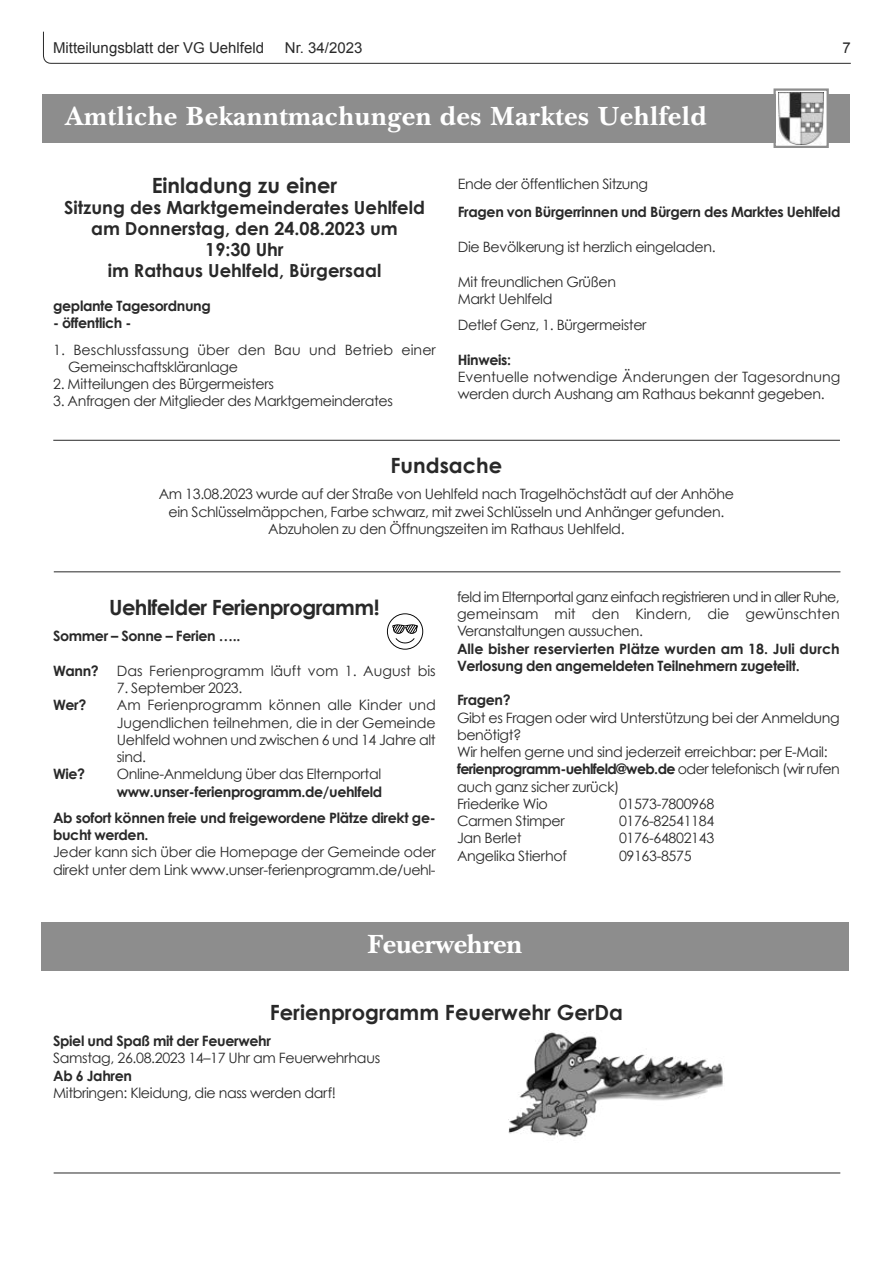
<style>
.page{position:relative;width:893px;height:1263px;background:#fff}
.page>*{position:absolute;margin:0;border:0;box-sizing:border-box;transform-origin:0 0}
.t1{font:700 27px "Baskerville BT";color:#fff}
.t2{font:700 27px "Baskerville BT";letter-spacing:-.025em;color:#fff}
.t3{font:700 21px "Century Gothic";color:#292929}
.t4{font:700 21px "Century Gothic";letter-spacing:-.025em;color:#292929}
.t5{font:700 18px/21px "Century Gothic";color:#292929;text-align:center}
.t6{font:15px "Arial";color:#292929}
.t7{font:14.25px/17.2px "Century Gothic";letter-spacing:-.025em;color:#292929}
.t8{font:700 14.25px/26.2px "Century Gothic";letter-spacing:-.025em;color:#292929}
.t9{font:14.25px/17.2px "Century Gothic";color:#292929}
.s1{font-weight:700}
</style>
<div class="page">
<svg style="left:43px;top:31px;width:808px;height:33px"></svg>
<hr style="left:54px;top:1173px;width:786px;height:1px;background:#292929">
<svg style="left:387px;top:613px;width:36px;height:37px"></svg>
<div style="left:42px;top:94px;width:808px;height:49px;background:#8d8d8d"></div>
<div style="left:776px;top:91px;width:50px;height:55px;background:linear-gradient(to bottom,#fff,#fff)"></div>
<div style="left:773px;top:88px;width:56px;height:60px;border:2px solid #8d8d8d"></div>
<img style="left:778px;top:93px;width:46px;height:52px">
<hr style="left:53px;top:440px;width:787px;height:1px;background:#292929">
<hr style="left:54px;top:572px;width:786px;height:1px;background:#292929">
<div style="left:41px;top:922px;width:808px;height:49px;background:#8d8d8d"></div>
<img style="left:508px;top:1030px;width:215px;height:108px">
<p class="t6" style="left:53px;top:42px;width:212px">Mitteilungsblatt der VG Uehlfeld</p>
<p class="t6" style="left:285px;top:42px;width:79px">Nr. 34/2023</p>
<p class="t6" style="left:842px;top:42px;width:10px">7</p>
<h1 class="t1" style="left:65px;top:106px;width:644px">Amtliche Bekanntmachungen des Marktes Uehlfeld</h1>
<h2 class="t3" style="left:152px;top:176px;width:187px">Einladung zu einer</h2>
<p class="t5" style="left:64px;top:198px;width:362px">Sitzung des Marktgemeinderates Uehlfeld am Donnerstag, den 24.08.2023 um<br>19:30 Uhr<br>im Rathaus Uehlfeld, B¸rgersaal</p>
<p class="t8" style="left:53px;top:294px;width:159px">geplante Tagesordnung</p>
<p class="t8" style="left:53px;top:311px;width:80px">- ˆffentlich -</p>
<p class="t9" style="left:68px;top:342px;width:369px;text-indent:-15px">1. Beschlussfassung ¸ber den Bau und Betrieb einer<br>Gemeinschaftskl‰ranlage</p>
<p class="t7" style="left:53px;top:377px;width:222px">2. Mitteilungen des B¸rgermeisters</p>
<p class="t7" style="left:53px;top:394px;width:341px">3. Anfragen der Mitglieder des Marktgemeinderates</p>
<p class="t7" style="left:458px;top:176px;width:192px">Ende der ˆffentlichen Sitzung</p>
<p class="t8" style="left:458px;top:200px;width:384px">Fragen von B¸rgerrinnen und B¸rgern des Marktes Uehlfeld</p>
<p class="t7" style="left:458px;top:239px;width:259px">Die Bevˆlkerung ist herzlich eingeladen.</p>
<p class="t7" style="left:458px;top:274px;width:160px">Mit freundlichen Gr¸flen<br>Markt Uehlfeld</p>
<p class="t7" style="left:458px;top:318px;width:190px">Detlef Genz, 1. B¸rgermeister</p>
<p class="t8" style="left:458px;top:347px;width:55px">Hinweis:</p>
<p class="t9" style="left:458px;top:369px;width:384px">Eventuelle notwendige ƒnderungen der Tagesordnung werden durch Aushang am Rathaus bekannt gegeben.</p>
<h2 class="t3" style="left:391px;top:457px;width:113px">Fundsache</h2>
<p class="t7" style="left:159px;top:487px;width:577px;text-align:center">Am 13.08.2023 wurde auf der Strafle von Uehlfeld nach Tragelhˆchst‰dt auf der Anhˆhe ein Schl¸sselm‰ppchen, Farbe schwarz, mit zwei Schl¸sseln und Anh‰nger gefunden.<br>Abzuholen zu den ÷ffnungszeiten im Rathaus Uehlfeld.</p>
<h2 class="t4" style="left:109px;top:599px;width:272px">Uehlfelder Ferienprogramm!</h2>
<p class="t8" style="left:53px;top:624px;width:189px">Sommer ñ Sonne ñ Ferien Ö..</p>
<p class="t8" style="left:53px;top:659px;width:47px">Wann?</p>
<p class="t9" style="left:117px;top:663px;width:320px">Das Ferienprogramm l‰uft vom 1. August bis</p>
<p class="t7" style="left:117px;top:680px;width:127px">7. September 2023.</p>
<p class="t8" style="left:53px;top:693px;width:35px">Wer?</p>
<p class="t7" style="left:117px;top:698px;width:320px;text-align:justify">Am Ferienprogramm kˆnnen alle Kinder und Jugendlichen teilnehmen, die in der Gemeinde Uehlfeld wohnen und zwischen 6 und 14 Jahre alt sind.</p>
<p class="t8" style="left:53px;top:762px;width:34px">Wie?</p>
<p class="t7" style="left:117px;top:767px;width:266px">Online-Anmeldung ¸ber das Elternportal</p>
<p class="t8" style="left:53px;top:779px;width:384px;text-indent:64px">www.unser-ferienprogramm.de/uehlfeld<br>Ab sofort kˆnnen freie und freigewordene Pl‰tze direkt ge-</p>
<p class="t8" style="left:53px;top:823px;width:97px">bucht werden.</p>
<p class="t7" style="left:53px;top:845px;width:384px">Jeder kann sich ¸ber die Homepage der Gemeinde oder direkt unter dem Link www.unser-ferienprogramm.de/uehl-</p>
<p class="t7" style="left:457px;top:589px;width:384px;text-align:justify">feld im Elternportal ganz einfach registrieren und in aller Ruhe, gemeinsam mit den Kindern, die gew¸nschten Veranstaltungen aussuchen.</p>
<p class="t8" style="left:457px;top:641px;width:384px;line-height:17.2px">Alle bisher reservierten Pl‰tze wurden am 18. Juli durch<br>Verlosung den angemeldeten Teilnehmern zugeteilt.</p>
<p class="t8" style="left:457px;top:688px;width:55px">Fragen?</p>
<p class="t7" style="left:457px;top:710px;width:384px">Gibt es Fragen oder wird Unterst¸tzung bei der Anmeldung benˆtigt?<br>Wir helfen gerne und sind jederzeit erreichbar: per E-Mail: <span class="s1">ferienprogramm-uehlfeld@web.de</span> oder telefonisch (wir rufen auch ganz sicher zur¸ck)<br>Friederike Wio</p>
<p class="t7" style="left:619px;top:796px;width:97px">01573-7800968</p>
<p class="t7" style="left:457px;top:814px;width:109px">Carmen Stimper</p>
<p class="t7" style="left:619px;top:814px;width:97px">0176-82541184</p>
<p class="t7" style="left:457px;top:831px;width:66px">Jan Berlet</p>
<p class="t7" style="left:619px;top:831px;width:97px">0176-64802143</p>
<p class="t7" style="left:457px;top:848px;width:111px">Angelika Stierhof</p>
<p class="t7" style="left:619px;top:848px;width:74px">09163-8575</p>
<h1 class="t2" style="left:367px;top:934px;width:157px">Feuerwehren</h1>
<h2 class="t3" style="left:270px;top:1003px;width:355px">Ferienprogramm Feuerwehr GerDa</h2>
<p class="t8" style="left:53px;top:1029px;width:219px">Spiel und Spafl mit der Feuerwehr</p>
<p class="t7" style="left:53px;top:1051px;width:329px">Samstag, 26.08.2023 14ñ17 Uhr am Feuerwehrhaus</p>
<p class="t8" style="left:53px;top:1063px;width:80px">Ab 6 Jahren</p>
<p class="t7" style="left:53px;top:1085px;width:284px">Mitbringen: Kleidung, die nass werden darf!</p>
</div>
